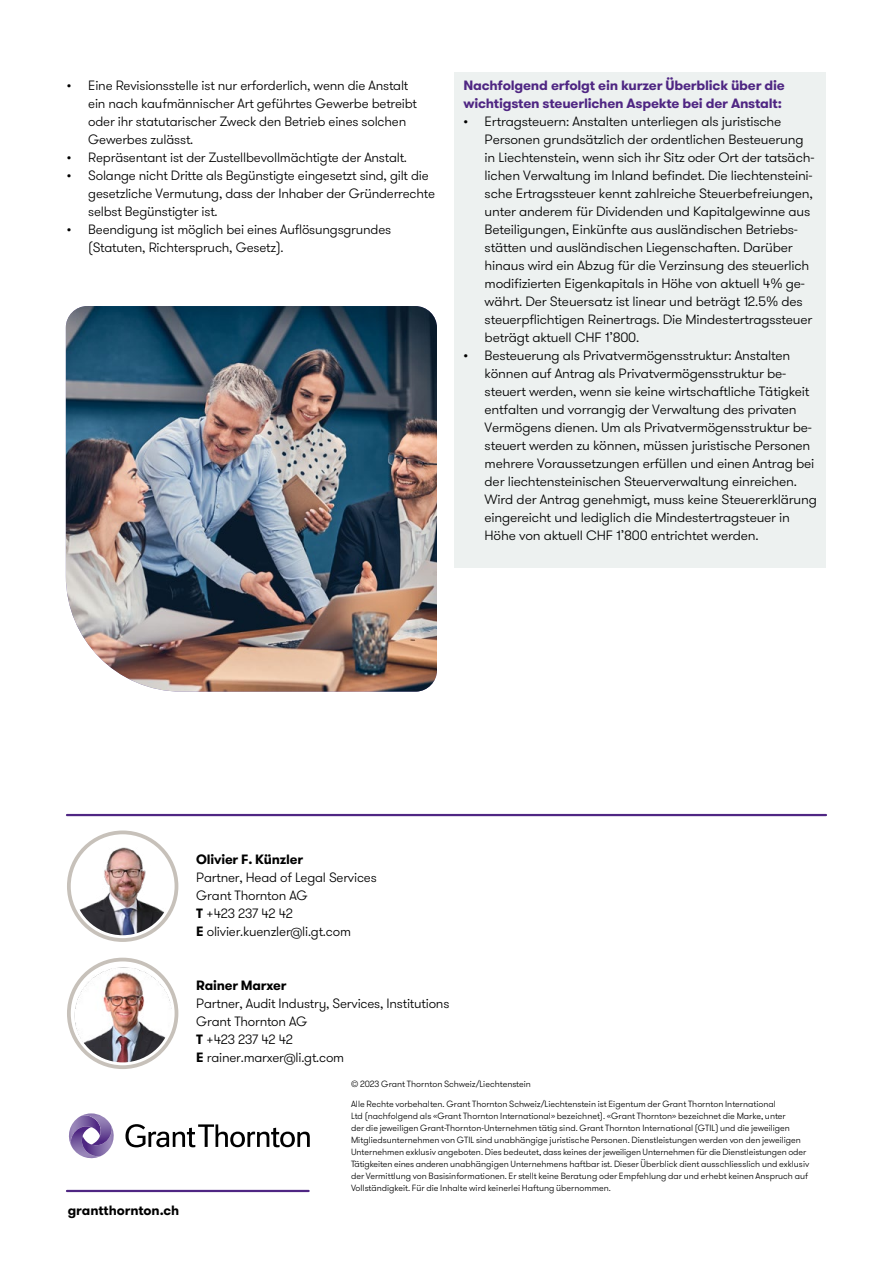
<style>
.page{position:relative;width:893px;height:1263px;background:#fff}
.page>*{position:absolute;margin:0;border:0;box-sizing:border-box;transform-origin:0 0}
.t1{font:300 13.5px/18px "GT Walsheim Pro";letter-spacing:-.015em;color:#000}
.t2{font:700 13.5px/18px "GT Walsheim Pro";letter-spacing:-.015em;color:#4f2683}
.t3{font:700 13.5px "GT Walsheim Pro";letter-spacing:-.015em;color:#000}
.t4{font:300 9px/12px "GT Walsheim Pro";color:#000}
.s1{font-weight:700}
</style>
<div class="page">
<div style="left:455px;top:72px;width:371px;height:495px;background:#edf1f0"></div>
<hr style="left:67px;top:1190px;width:242px;height:2px;background:#4f2683">
<svg style="left:125px;top:1124px;width:185px;height:23px"></svg>
<svg style="left:68px;top:1113px;width:46px;height:46px"></svg>
<hr style="left:67px;top:814px;width:759px;height:2px;background:#4f2683">
<svg style="left:69px;top:832px;width:107px;height:108px"></svg>
<div style="left:67px;top:830px;width:111px;height:112px;border:4px solid #c7c1ba;border-radius:50%"></div>
<img style="left:74px;top:837px;width:98px;height:98px;border-radius:49px">
<svg style="left:69px;top:959px;width:107px;height:108px"></svg>
<div style="left:67px;top:958px;width:111px;height:111px;border:4px solid #c7c1ba;border-radius:50%"></div>
<img style="left:74px;top:964px;width:98px;height:98px;border-radius:49px">
<img style="left:66px;top:306px;width:371px;height:386px">
<p class="t1" style="left:88px;top:77px;width:330px;text-indent:-21px">• Eine Revisionsstelle ist nur erforderlich, wenn die Anstalt ein nach kaufmännischer Art geführtes Gewerbe betreibt oder ihr statutarischer Zweck den Betrieb eines solchen Gewerbes zulässt.</p>
<p class="t1" style="left:67px;top:149px;width:342px">• Repräsentant ist der Zustellbevollmächtigte der Anstalt.</p>
<p class="t1" style="left:88px;top:167px;width:348px;text-indent:-21px">• Solange nicht Dritte als Begünstigte eingesetzt sind, gilt die gesetzliche Vermutung, dass der Inhaber der Gründerrechte selbst Begünstigter ist.</p>
<p class="t1" style="left:88px;top:221px;width:305px;text-indent:-21px">• Beendigung ist möglich bei eines Auflösungsgrundes (Statuten, Richterspruch, Gesetz).</p>
<p class="t2" style="left:463px;top:76px;width:323px">Nachfolgend erfolgt ein kurzer Überblick über die wichtigsten steuerlichen Aspekte bei der Anstalt:</p>
<p class="t1" style="left:485px;top:113px;width:331px;text-indent:-21px">• Ertragsteuern: Anstalten unterliegen als juristische Personen grundsätzlich der ordentlichen Besteuerung in Liechtenstein, wenn sich ihr Sitz oder Ort der tatsäch&shy;lichen Verwaltung im Inland befindet. Die liechtensteini&shy;sche Ertragssteuer kennt zahlreiche Steuerbefreiungen, unter anderem für Dividenden und Kapitalgewinne aus Beteiligungen, Einkünfte aus ausländischen Betriebs&shy;stätten und ausländischen Liegenschaften. Darüber hinaus wird ein Abzug für die Verzinsung des steuerlich modifizierten Eigenkapitals in Höhe von aktuell 4% ge&shy;währt. Der Steuersatz ist linear und beträgt 12.5% des steuerpflichtigen Reinertrags. Die Mindestertragssteuer beträgt aktuell CHF 1’800.</p>
<p class="t1" style="left:485px;top:347px;width:334px;text-indent:-21px">• Besteuerung als Privatvermögensstruktur: Anstalten können auf Antrag als Privatvermögensstruktur be&shy;steuert werden, wenn sie keine wirtschaftliche Tätigkeit entfalten und vorrangig der Verwaltung des privaten Vermögens dienen. Um als Privatvermögensstruktur be&shy;steuert werden zu können, müssen juristische Personen mehrere Voraussetzungen erfüllen und einen Antrag bei der liechtensteinischen Steuerverwaltung einreichen.<br>Wird der Antrag genehmigt, muss keine Steuererklärung eingereicht und lediglich die Mindestertragsteuer in Höhe von aktuell CHF 1’800 entrichtet werden.</p>
<p class="t3" style="left:196px;top:850px;width:108px">Olivier F. Künzler</p>
<p class="t1" style="left:196px;top:869px;width:182px">Partner, Head of Legal Services<br>Grant Thornton AG<br><span class="s1">T</span> +423 237 42 42<br><span class="s1">E</span> olivier.kuenzler@li.gt.com</p>
<p class="t3" style="left:196px;top:976px;width:92px">Rainer Marxer</p>
<p class="t1" style="left:196px;top:995px;width:255px">Partner, Audit Industry, Services, Institutions<br>Grant Thornton AG<br><span class="s1">T</span> +423 237 42 42<br><span class="s1">E</span> rainer.marxer@li.gt.com</p>
<p class="t3" style="left:68px;top:1201px;width:113px">grantthornton.ch</p>
<p class="t4" style="left:351px;top:1078px;width:181px">© 2023 Grant Thornton Schweiz/Liechtenstein</p>
<p class="t4" style="left:351px;top:1098px;width:460px">Alle Rechte vorbehalten. Grant Thornton Schweiz/Liechtenstein ist Eigentum der Grant Thornton International<br>Ltd (nachfolgend als «Grant Thornton International» bezeichnet). «Grant Thornton» bezeichnet die Marke, unter<br>der die jeweiligen Grant-Thornton-Unternehmen tätig sind. Grant Thornton International (GTIL) und die jeweiligen Mitgliedsunternehmen von GTIL sind unabhängige juristische Personen. Dienstleistungen werden von den jeweiligen Unternehmen exklusiv angeboten. Dies bedeutet, dass keines der jeweiligen Unternehmen für die Dienstleistungen oder Tätigkeiten eines anderen unabhängigen Unternehmens haftbar ist. Dieser Überblick dient ausschliesslich und exklusiv der Vermittlung von Basisinformationen. Er stellt keine Beratung oder Empfehlung dar und erhebt keinen Anspruch auf Vollständigkeit. Für die Inhalte wird keinerlei Haftung übernommen.</p>
</div>
